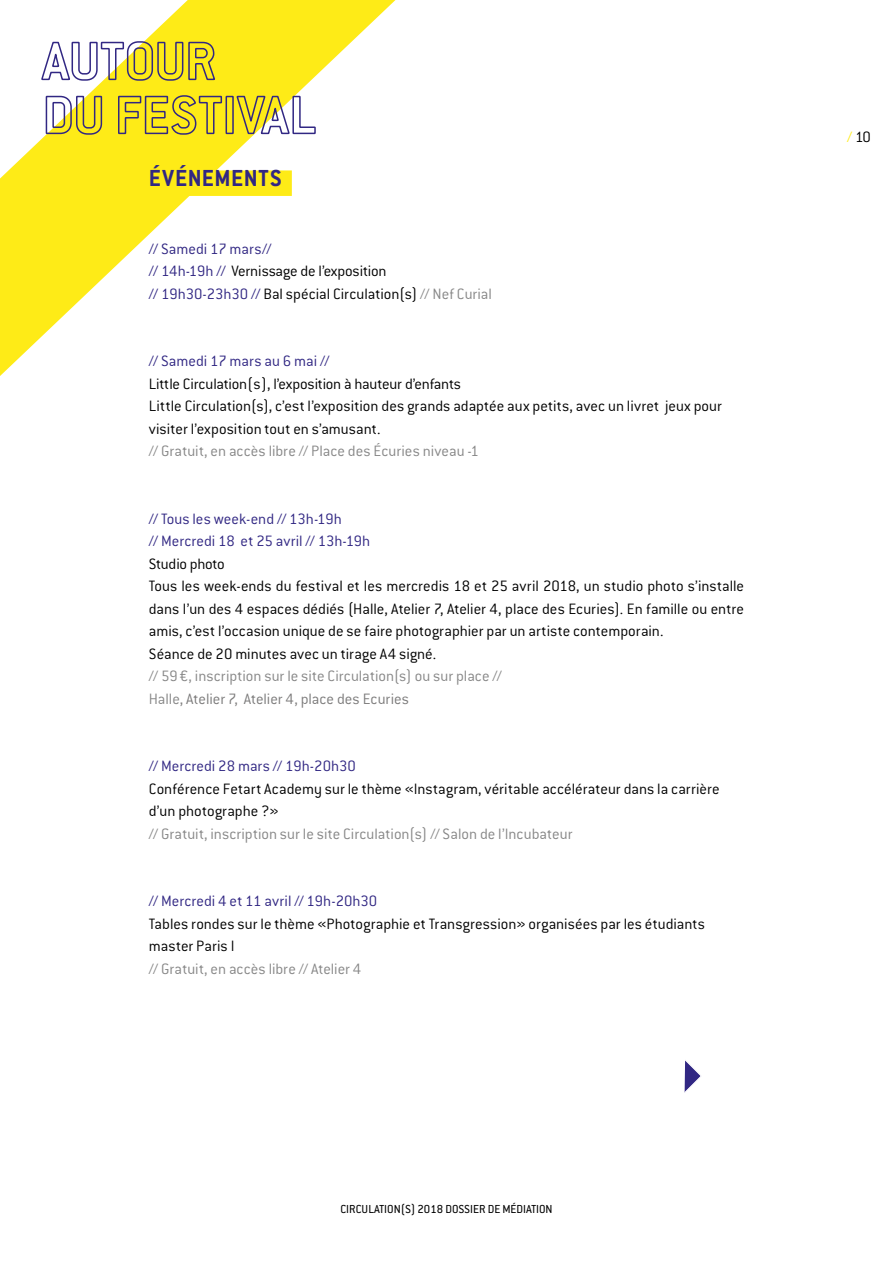
<style>
.page{position:relative;width:893px;height:1263px;background:#fff}
.page>*{position:absolute;margin:0;border:0;box-sizing:border-box;transform-origin:0 0}
.t1{font:700 25.5px "Conduit ITC Std";letter-spacing:.02em;color:#312783}
.t2{font:300 16.5px/22.5px "Conduit ITC Std";color:#000}
.t3{font:300 16.5px/22.5px "Conduit ITC Std";color:#878787}
.t4{font:300 16.5px/22.5px "Conduit ITC Std";color:#312783}
.t5{font:300 16.5px "Conduit ITC";color:#000}
.t6{font:12.75px "Conduit ITC Std";color:#000}
.s1{color:#312783}
.s2{color:#878787}
.s3{color:#7c7b7b}
.s4{color:#feeb17}
</style>
<div class="page">
<svg style="left:0;top:0;width:395px;height:376px"></svg>
<svg style="left:41px;top:40px;width:175px;height:41px"></svg>
<svg style="left:45px;top:95px;width:58px;height:40px"></svg>
<svg style="left:117px;top:94px;width:106px;height:41px;background:#d4c32c"></svg>
<div style="left:226px;top:96px;width:8px;height:38px;border:2px solid #312783"></div>
<svg style="left:236px;top:95px;width:80px;height:40px"></svg>
<div style="left:134px;top:170px;width:158px;height:26px;background:#feeb17"></div>
<svg style="left:684px;top:1060px;width:17px;height:33px"></svg>
<h1 class="t1" style="left:149px;top:163px;width:134px">ÉVÉNEMENTS</h1>
<p class="t2" style="left:149px;top:237px;width:345px"><span class="s1">// Samedi 17 mars//<br>// 14h-19h //</span> Vernissage de l’exposition<br><span class="s1">// 19h30-23h30 //</span> Bal spécial Circulation(s) <span class="s2">// Nef Curial</span></p>
<p class="t4" style="left:149px;top:349px;width:182px">// Samedi 17 mars au 6 mai //</p>
<p class="t2" style="left:149px;top:372px;width:575px">Little Circulation(s), l’exposition à hauteur d’enfants<br>Little Circulation(s), c’est l’exposition des grands adaptée aux petits, avec un livret jeux pour visiter l’exposition tout en s’amusant.</p>
<p class="t3" style="left:149px;top:439px;width:332px">// Gratuit, en accès libre // Place des Écuries niveau -1</p>
<p class="t4" style="left:149px;top:507px;width:223px">// Tous les week-end // 13h-19h<br>// Mercredi 18 et 25 avril // 13h-19h</p>
<p class="t2" style="left:149px;top:552px;width:597px">Studio photo<br>Tous les week-ends du festival et les mercredis 18 et 25 avril 2018, un studio photo s’installe dans l’un des 4 espaces dédiés (Halle, Atelier 7, Atelier 4, place des Ecuries). En famille ou entre amis, c’est l’occasion unique de se faire photographier par un artiste contemporain.<br>Séance de 20 minutes avec un tirage A4 signé.</p>
<p class="t3" style="left:149px;top:664px;width:355px">// 59€, inscription sur le site Circulation(s) ou sur place //<br>Halle<span class="s3">, Atelier 7, Atelier 4, place des Ecuries</span></p>
<p class="t4" style="left:149px;top:754px;width:209px">// Mercredi 28 mars // 19h-20h30</p>
<p class="t2" style="left:149px;top:777px;width:572px">Conférence Fetart Academy sur le thème «Instagram, véritable accélérateur dans la carrière d’un photographe ?»</p>
<p class="t3" style="left:149px;top:822px;width:425px">// Gratuit, inscription sur le site Circulation(s) // Salon de l’Incubateur</p>
<p class="t4" style="left:149px;top:889px;width:230px">// Mercredi 4 et 11 avril // 19h-20h30</p>
<p class="t2" style="left:149px;top:912px;width:558px">Tables rondes sur le thème «Photographie et Transgression» organisées par les étudiants master Paris I</p>
<p class="t3" style="left:149px;top:957px;width:214px">// Gratuit, en accès libre // Atelier 4</p>
<p class="t6" style="left:340px;top:1201px;width:214px">CIRCULATION(S) 2018 DOSSIER DE MÉDIATION</p>
<p class="t5" style="left:847px;top:127px;width:25px"><span class="s4">/</span> 10</p>
</div>
